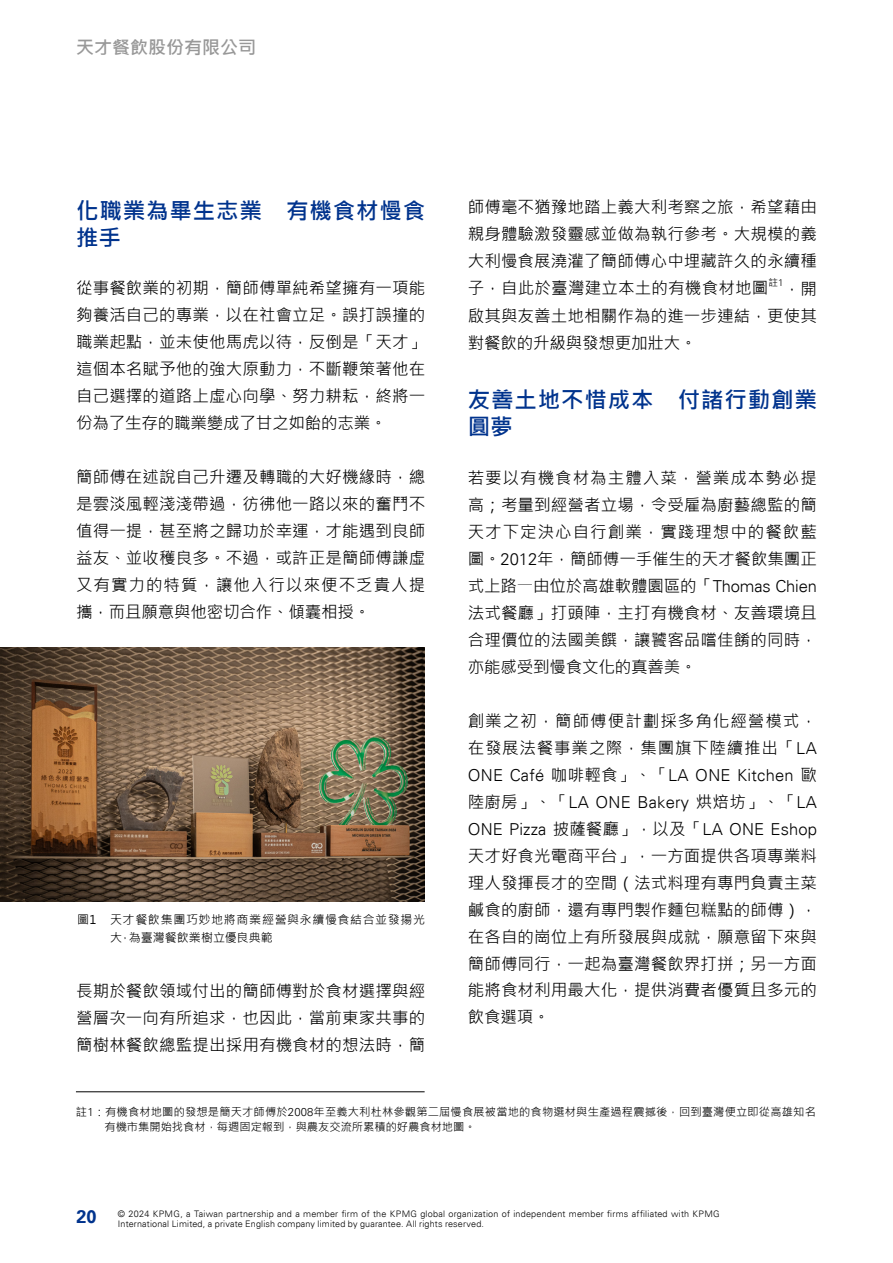
<style>
.page{position:relative;width:893px;height:1263px;background:#fff}
.page>*{position:absolute;margin:0;border:0;box-sizing:border-box;transform-origin:0 0}
.t1{font:700 22.5px/27px "Microsoft Jheng Hei";letter-spacing:.035em;color:#00338d}
.t2{font:700 18px "Microsoft Jheng Hei";color:#989898}
.t3{font:16.5px/27px "Microsoft Jheng Hei";letter-spacing:.01em;color:#000;text-align:justify}
.t4{font:300 16.5px/27px "Univers";letter-spacing:.015em;color:#000;text-align:justify}
.t5{font:16.5px/27px "Microsoft Jheng Hei";letter-spacing:.06em;color:#000}
.t6{font:12px/18px "Microsoft Jheng Hei";letter-spacing:.045em;color:#000}
.t7{font:11.25px/15px "Microsoft Jheng Hei";letter-spacing:.015em;color:#000}
.t8{font:9.6px "Microsoft Jheng Hei";color:#000}
.t9{font:300 9px/10.5px "Univers";letter-spacing:.02em;color:#000}
.s1{font-family:"Univers";font-weight:300}
.s2{font-family:"Adobe Ming Std";font-weight:300}
.s3{font-family:"Microsoft Jheng Hei";font-weight:400}
.s4{font-weight:700;font-size:18px;color:#00338d}
</style>
<div class="page">
<img style="left:0;top:648px;width:425px;height:253px">
<hr style="left:76px;top:1091px;width:349px;height:1px;background:#000">
<p class="t2" style="left:76px;top:36px;width:181px">天才餐飲股份有限公司</p>
<h1 class="t1" style="left:76px;top:197px;width:351px">化職業為畢生志業　有機食材慢食推手</h1>
<p class="t3" style="left:76px;top:275px;width:351px">從事餐飲業的初期，簡師傅單純希望擁有一項能夠養活自己的專業，以在社會立足。誤打誤撞的職業起點，並未使他馬虎以待，反倒是「天才」這個本名賦予他的強大原動力，不斷鞭策著他在自己選擇的道路上虛心向學、努力耕耘，終將一份為了生存的職業變成了甘之如飴的志業。</p>
<p class="t3" style="left:76px;top:464px;width:351px">簡師傅在述說自己升遷及轉職的大好機緣時，總是雲淡風輕淺淺帶過，彷彿他一路以來的奮鬥不值得一提，甚至將之歸功於幸運，才能遇到良師益友、並收穫良多。不過，或許正是簡師傅謙虛又有實力的特質，讓他入行以來便不乏貴人提攜，而且願意與他密切合作、傾囊相授。</p>
<p class="t6" style="left:110px;top:910px;width:317px;text-indent:-33px">圖1 天才餐飲集團巧妙地將商業經營與永續慢食結合並發揚光大，為臺灣餐飲業樹立優良典範</p>
<p class="t3" style="left:76px;top:977px;width:351px">長期於餐飲領域付出的簡師傅對於食材選擇與經營層次一向有所追求，也因此，當前東家共事的簡樹林餐飲總監提出採用有機食材的想法時，簡</p>
<p class="t3" style="left:468px;top:194px;width:351px">師傅毫不猶豫地踏上義大利考察之旅，希望藉由親身體驗激發靈感並做為執行參考。大規模的義大利慢食展澆灌了簡師傅心中埋藏許久的永續種子，自此於臺灣建立本土的有機食材地圖</p>
<p class="t8" style="left:768px;top:277px;width:17px">註<span class="s1">1</span></p>
<p class="t3" style="left:468px;top:275px;width:351px;text-indent:316px">，開啟其與友善土地相關作為的進一步連結，更使其對餐飲的升級與發想更加壯大。</p>
<h1 class="t1" style="left:468px;top:386px;width:351px">友善土地不惜成本　付諸行動創業圓夢</h1>
<p class="t3" style="left:468px;top:464px;width:351px">若要以有機食材為主體入菜，營業成本勢必提高；考量到經營者立場，令受雇為廚藝總監的簡天才下定決心自行創業，實踐理想中的餐飲藍圖。<span class="s1">2012</span>年，簡師傅一手催生的天才餐飲集團正式上路<span class="s2">—</span>由位於高雄軟體園區的「<span class="s1">Thomas Chien</span>法式餐廳」打頭陣，主打有機食材、友善環境且合理價位的法國美饌，讓饕客品嚐佳餚的同時，亦能感受到慢食文化的真善美。</p>
<p class="t5" style="left:468px;top:707px;width:351px">創業之初，簡師傅便計劃採多角化經營模式，在發展法餐事業之際，集團旗下陸續推出「<span class="s1">LA</span></p>
<p class="t4" style="left:468px;top:761px;width:351px">ONE Café <span class="s3">咖啡輕食」、「</span>LA ONE Kitchen <span class="s3">歐陸廚房」、「</span>LA ONE Bakery <span class="s3">烘焙坊」、「</span>LA ONE Pizza <span class="s3">披薩餐廳」，以及「</span>LA ONE Eshop</p>
<p class="t3" style="left:468px;top:842px;width:351px">天才好食光電商平台」，一方面提供各項專業料理人發揮長才的空間（法式料理有專門負責主菜鹹食的廚師，還有專門製作麵包糕點的師傅），在各自的崗位上有所發展與成就，願意留下來與簡師傅同行，一起為臺灣餐飲界打拼；另一方面能將食材利用最大化，提供消費者優質且多元的飲食選項。</p>
<p class="t7" style="left:104px;top:1105px;width:713px;text-indent:-28px">註<span class="s1">1</span>：有機食材地圖的發想是簡天才師傅於<span class="s1">2008</span>年至義大利杜林參觀第二屆慢食展被當地的食物選材與生產過程震撼後，回到臺灣便立即從高雄知名有機市集開始找食材，每週固定報到，與農友交流所累積的好農食材地圖。</p>
<p class="t9" style="left:118px;top:1208px;width:603px;text-indent:-41px"><span class="s4">20</span> © 2024 KPMG, a Taiwan partnership and a member firm of the KPMG global organization of independent member firms affiliated with KPMG<br>International Limited, a private English company limited by guarantee. All rights reserved.</p>
</div>
